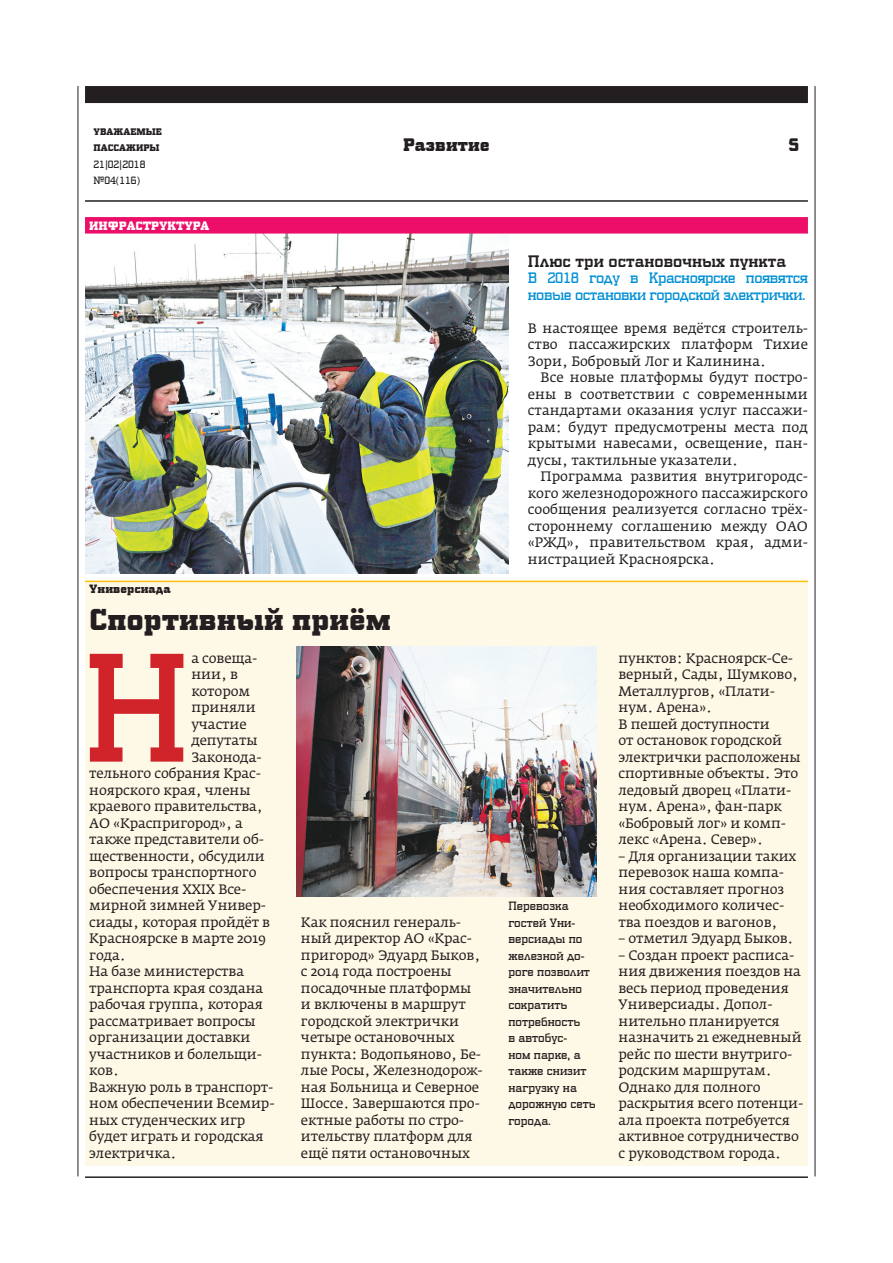
<style>
.page{position:relative;width:893px;height:1263px;background:#fff}
.page>*{position:absolute;margin:0;border:0;box-sizing:border-box;transform-origin:0 0}
.t1{font:152.25px "PF Synch Pro";color:#d1232a}
.t2{font:900 30px "PF Synch Pro";color:#231f20}
.t3{font:900 18px "PF Synch Pro";color:#231f20}
.t4{font:500 16.5px "PF Synch Pro";color:#231f20}
.t5{font:15px/16.5px "PF Synch Pro";letter-spacing:-.03em;color:#008fd5}
.t6{font:13.5px/16.5px "Fedra Serif A Pro";letter-spacing:-.01em;color:#231f20}
.t7{font:12px/16.5px "PF Synch Pro";color:#231f20}
.t8{font:900 12px "PF Synch Pro";color:#fff}
.t9{font:900 12px "PF Synch Pro";color:#231f20}
.t10{font:10.5px/16.5px "PF Synch Pro";color:#231f20}
.t11{font:900 9.45px/16.5px "PF Synch Pro";color:#231f20}
.s1{font-style:inherit}
</style>
<div class="page">
<hr style="left:85px;top:1176px;width:723px;height:2px;background:#231f20">
<hr style="left:85px;top:200px;width:723px;height:2px;background:#231f20">
<hr style="left:78px;top:86px;width:1px;height:1090px;background:#231f20">
<hr style="left:815px;top:86px;width:1px;height:1090px;background:#231f20">
<div style="left:85px;top:86px;width:723px;height:17px;background:#231f20"></div>
<img style="left:85px;top:234px;width:423px;height:339px">
<div style="left:85px;top:217px;width:723px;height:17px;background:#ec0e68"></div>
<div style="left:85px;top:580px;width:723px;height:586px;background:#fef8e6"></div>
<hr style="left:85px;top:581px;width:723px;height:1px;background:#fec210">
<img style="left:297px;top:646px;width:299px;height:250px">
<p class="t11" style="left:94px;top:123px;width:70px">уважаемые пассажиры</p>
<p class="t10" style="left:94px;top:156px;width:53px">21|02|2018 <span class="s1">№04(116)</span></p>
<p class="t8" style="left:89px;top:218px;width:122px">инфраструктура</p>
<p class="t3" style="left:403px;top:133px;width:88px">Развитие</p>
<p class="t9" style="left:89px;top:581px;width:83px">Универсиада</p>
<p class="t2" style="left:89px;top:599px;width:303px">Спортивный приём</p>
<p class="t1" style="left:83px;top:615px;width:109px">Н</p>
<p class="t6" style="left:191px;top:650px;width:68px">а совеща-</p>
<p class="t6" style="left:191px;top:666px;width:48px">нии, в</p>
<p class="t6" style="left:191px;top:683px;width:60px">котором</p>
<p class="t6" style="left:191px;top:699px;width:66px">приняли</p>
<p class="t6" style="left:191px;top:716px;width:57px">участие</p>
<p class="t6" style="left:191px;top:732px;width:68px">депутаты</p>
<p class="t6" style="left:191px;top:749px;width:72px">Законода-</p>
<p class="t6" style="left:89px;top:765px;width:173px">тельного собрания Крас-</p>
<p class="t6" style="left:89px;top:782px;width:163px">ноярского края, члены</p>
<p class="t6" style="left:89px;top:798px;width:175px">краевого правительства,</p>
<p class="t6" style="left:89px;top:815px;width:155px">АО «Краспригород», а</p>
<p class="t6" style="left:89px;top:831px;width:176px">также представители об-</p>
<p class="t6" style="left:89px;top:848px;width:177px">щественности, обсудили</p>
<p class="t6" style="left:89px;top:864px;width:169px">вопросы транспортного</p>
<p class="t6" style="left:89px;top:881px;width:158px">обеспечения XXIX Все-</p>
<p class="t6" style="left:89px;top:897px;width:178px">мирной зимней Универ-</p>
<p class="t6" style="left:89px;top:914px;width:182px">сиады, которая пройдёт в</p>
<p class="t6" style="left:89px;top:930px;width:178px">Красноярске в марте 2019</p>
<p class="t6" style="left:89px;top:947px;width:38px">года.</p>
<p class="t6" style="left:89px;top:963px;width:156px">На базе министерства</p>
<p class="t6" style="left:89px;top:980px;width:176px">транспорта края создана</p>
<p class="t6" style="left:89px;top:996px;width:175px">рабочая группа, которая</p>
<p class="t6" style="left:89px;top:1013px;width:168px">рассматривает вопросы</p>
<p class="t6" style="left:89px;top:1029px;width:163px">организации доставки</p>
<p class="t6" style="left:89px;top:1046px;width:174px">участников и болельщи-</p>
<p class="t6" style="left:89px;top:1062px;width:31px">ков.</p>
<p class="t6" style="left:89px;top:1079px;width:186px">Важную роль в транспорт-</p>
<p class="t6" style="left:89px;top:1095px;width:187px">ном обеспечении Всемир-</p>
<p class="t6" style="left:89px;top:1112px;width:158px">ных студенческих игр</p>
<p class="t6" style="left:89px;top:1128px;width:176px">будет играть и городская</p>
<p class="t6" style="left:89px;top:1145px;width:89px">электричка.</p>
<p class="t6" style="left:301px;top:914px;width:183px">Как пояснил генераль&shy;ный директор АО «Крас&shy;пригород» Эдуард Быков, с 2014 года построены посадочные платформы и включены в маршрут городской электрички четыре остановочных пункта: Водопьяново, Бе&shy;лые Росы, Железнодорож&shy;ная Больница и Северное<br>Шоссе. Завершаются про&shy;ектные работы по стро&shy;ительству платформ для ещё пяти остановочных</p>
<p class="t4" style="left:528px;top:250px;width:260px">Плюс три остановочных пункта</p>
<p class="t5" style="left:528px;top:269px;width:282px">В 2018 году в Красноярске появятся новые остановки городской электрички.</p>
<p class="t6" style="left:528px;top:320px;width:282px">В настоящее время ведётся строитель-</p>
<p class="t6" style="left:528px;top:336px;width:282px">ство пассажирских платформ Тихие</p>
<p class="t6" style="left:528px;top:353px;width:240px">Зори, Бобровый Лог и Калинина.</p>
<p class="t6" style="left:541px;top:369px;width:269px">Все новые платформы будут постро-</p>
<p class="t6" style="left:528px;top:386px;width:282px">ены в соответствии с современными</p>
<p class="t6" style="left:528px;top:402px;width:282px">стандартами оказания услуг пассажи-</p>
<p class="t6" style="left:528px;top:419px;width:282px">рам: будут предусмотрены места под</p>
<p class="t6" style="left:528px;top:435px;width:282px">крытыми навесами, освещение, пан-</p>
<p class="t6" style="left:528px;top:452px;width:212px">дусы, тактильные указатели.</p>
<p class="t6" style="left:541px;top:468px;width:269px">Программа развития внутригородс-</p>
<p class="t6" style="left:528px;top:485px;width:282px">кого железнодорожного пассажирского</p>
<p class="t6" style="left:528px;top:501px;width:282px">сообщения реализуется согласно трёх-</p>
<p class="t6" style="left:528px;top:518px;width:282px">стороннему соглашению между ОАО</p>
<p class="t6" style="left:528px;top:534px;width:282px">«РЖД», правительством края, адми-</p>
<p class="t6" style="left:528px;top:551px;width:189px">нистрацией Красноярска.</p>
<p class="t7" style="left:508px;top:897px;width:89px">Перевозка гостей Уни&shy;версиады по железной до&shy;роге позволит значительно сократить потребность<br>в автобус-<br>ном парке, а также снизит нагрузку на дорожную сеть города.</p>
<p class="t6" style="left:618px;top:650px;width:184px">пунктов: Красноярск-Се&shy;верный, Сады, Шумково,<br>Металлургов, «Плати&shy;нум. Арена».<br>В пешей доступности<br>от остановок городской электрички расположены спортивные объекты. Это ледовый дворец «Плати&shy;нум. Арена», фан-парк «Бобровый лог» и комп&shy;лекс «Арена. Север».</p>
<p class="t6" style="left:618px;top:848px;width:180px">– Для организации таких перевозок наша компа&shy;ния составляет прогноз необходимого количес&shy;тва поездов и вагонов,</p>
<p class="t6" style="left:618px;top:930px;width:177px">– отметил Эдуард Быков.</p>
<p class="t6" style="left:618px;top:947px;width:186px">– Создан проект расписа&shy;ния движения поездов на весь период проведения<br>Универсиады. Допол&shy;нительно планируется назначить 21 ежедневный рейс по шести внутриго&shy;родским маршрутам.<br>Однако для полного раскрытия всего потенци&shy;ала проекта потребуется активное сотрудничество с руководством города.</p>
</div>
